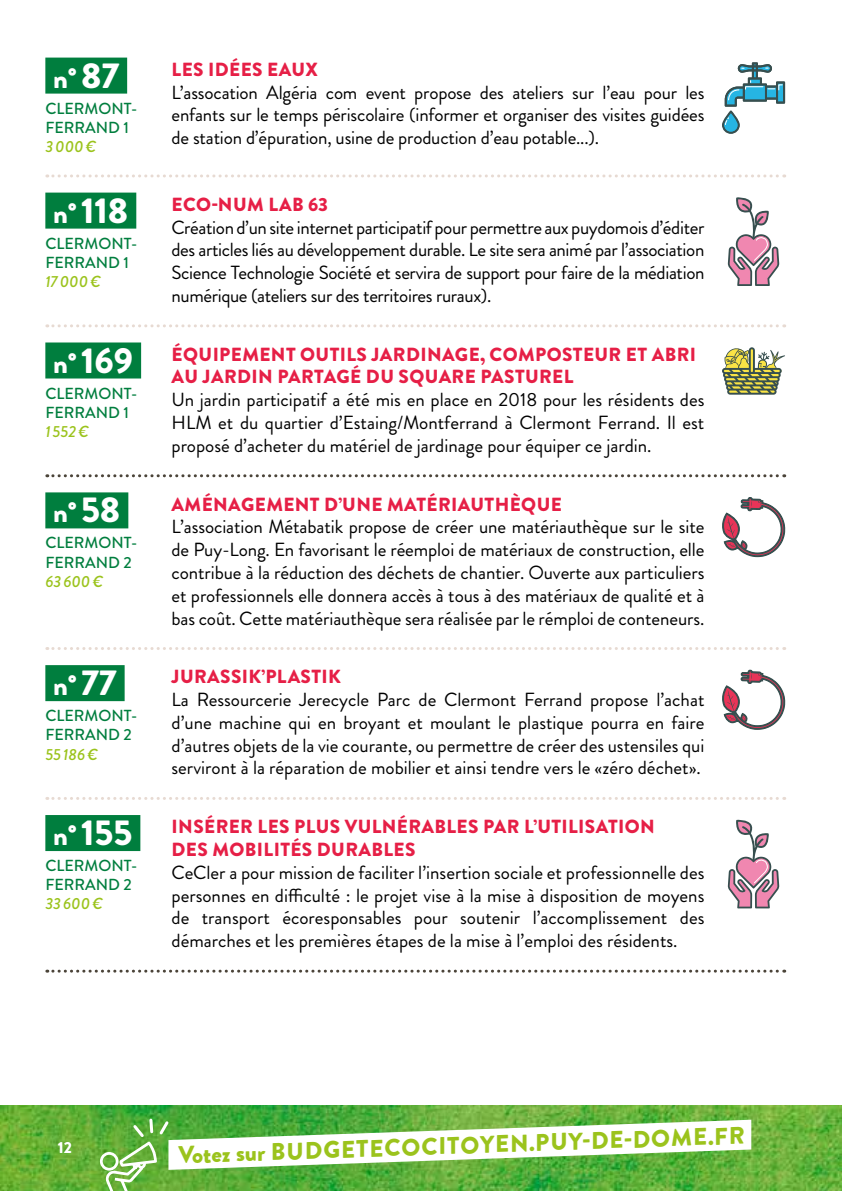
<style>
.page{position:relative;width:842px;height:1191px;background:#fff}
.page>*{position:absolute;margin:0;border:0;box-sizing:border-box;transform-origin:0 0}
.t1{font:900 36px "Brandon Grotesque";color:#fff}
.t2{font:900 28px "Brandon Grotesque";color:#fff}
.t3{font:900 24px "Brandon Grotesque";color:#9bc31c}
.t4{font:19px/22.8px "Brandon Grotesque";letter-spacing:-.005em;color:#000;text-align:justify}
.t5{font:900 19px/22.8px "Brandon Grotesque";letter-spacing:.02em;color:#e61f46}
.t6{font:500 16px/19.2px "Brandon Grotesque";color:#007e3e}
.t7{font:italic 500 16px "Brandon Grotesque";color:#9bc31c}
.t8{font:900 16px "Brandon Grotesque";color:#fff}
.s1{font-size:36px}
.s2{font-size:28px}
</style>
<div class="page">
<img style="left:0;top:1106px;width:842px;height:85px">
<svg style="left:100px;top:1116px;width:651px;height:75px"></svg>
<div style="left:45px;top:58px;width:82px;height:36px;background:#007e3e"></div>
<svg style="left:722px;top:62px;width:63px;height:72px"></svg>
<svg style="left:47px;top:174px;width:738px;height:3px"></svg>
<div style="left:45px;top:193px;width:91px;height:36px;background:#007e3e"></div>
<svg style="left:728px;top:197px;width:51px;height:89px"></svg>
<svg style="left:47px;top:324px;width:738px;height:3px"></svg>
<div style="left:45px;top:342px;width:96px;height:36px;background:#007e3e"></div>
<svg style="left:722px;top:347px;width:63px;height:48px"></svg>
<svg style="left:47px;top:474px;width:738px;height:3px"></svg>
<div style="left:45px;top:492px;width:83px;height:36px;background:#007e3e"></div>
<svg style="left:722px;top:497px;width:63px;height:60px"></svg>
<svg style="left:47px;top:647px;width:738px;height:3px"></svg>
<div style="left:45px;top:665px;width:80px;height:36px;background:#007e3e"></div>
<svg style="left:722px;top:669px;width:63px;height:61px"></svg>
<svg style="left:47px;top:797px;width:738px;height:3px"></svg>
<div style="left:45px;top:815px;width:95px;height:36px;background:#007e3e"></div>
<svg style="left:728px;top:819px;width:51px;height:89px"></svg>
<svg style="left:47px;top:969px;width:738px;height:3px"></svg>
<h2 class="t2" style="left:53px;top:58px;width:67px">n° <span class="s1">87</span></h2>
<p class="t6" style="left:45px;top:99px;width:94px">CLERMONT-<br>FERRAND 1</p>
<p class="t7" style="left:45px;top:135px;width:53px">3000€</p>
<h1 class="t1" style="left:53px;top:185px;width:77px"><span class="s2">n°</span> 118</h1>
<p class="t6" style="left:45px;top:234px;width:94px">CLERMONT-<br>FERRAND 1</p>
<p class="t7" style="left:45px;top:270px;width:57px">17000€</p>
<h1 class="t1" style="left:53px;top:334px;width:81px"><span class="s2">n°</span> 169</h1>
<p class="t6" style="left:45px;top:384px;width:94px">CLERMONT-<br>FERRAND 1</p>
<p class="t7" style="left:45px;top:420px;width:45px">1552€</p>
<h2 class="t2" style="left:53px;top:493px;width:69px">n° <span class="s1">58</span></h2>
<p class="t6" style="left:45px;top:533px;width:94px">CLERMONT-<br>FERRAND 2</p>
<p class="t7" style="left:45px;top:570px;width:59px">63600€</p>
<h2 class="t2" style="left:53px;top:665px;width:65px">n° <span class="s1">77</span></h2>
<p class="t6" style="left:45px;top:706px;width:94px">CLERMONT-<br>FERRAND 2</p>
<p class="t7" style="left:45px;top:743px;width:54px">55 186€</p>
<h1 class="t1" style="left:53px;top:807px;width:81px"><span class="s2">n°</span> 155</h1>
<p class="t6" style="left:45px;top:856px;width:94px">CLERMONT-<br>FERRAND 2</p>
<p class="t7" style="left:45px;top:893px;width:59px">33600€</p>
<p class="t5" style="left:172px;top:58px;width:148px">LES IDÉES EAUX</p>
<p class="t4" style="left:171px;top:81px;width:534px">L’assocation Algéria com event propose des ateliers sur l’eau pour les enfants sur le temps périscolaire (informer et organiser des visites guidées de station d’épuration, usine de production d’eau potable...).</p>
<p class="t5" style="left:172px;top:193px;width:158px">ECO-NUM LAB 63</p>
<p class="t4" style="left:171px;top:216px;width:534px">Création d’un site internet participatif pour permettre aux puydomois d’éditer des articles liés au développement durable. Le site sera animé par l’association Science Technologie Société et servira de support pour faire de la médiation numérique (ateliers sur des territoires ruraux).</p>
<p class="t5" style="left:172px;top:343px;width:526px">ÉQUIPEMENT OUTILS JARDINAGE, COMPOSTEUR ET ABRI<br>AU JARDIN PARTAGÉ DU SQUARE PASTUREL</p>
<p class="t4" style="left:171px;top:388px;width:534px">Un jardin participatif a été mis en place en 2018 pour les résidents des HLM et du quartier d’Estaing/Montferrand à Clermont Ferrand. Il est proposé d’acheter du matériel de jardinage pour équiper ce jardin.</p>
<p class="t5" style="left:172px;top:493px;width:392px">AMÉNAGEMENT D’UNE MATÉRIAUTHÈQUE</p>
<p class="t4" style="left:171px;top:515px;width:534px">L’association Métabatik propose de créer une matériauthèque sur le site de Puy-Long. En favorisant le réemploi de matériaux de construction, elle contribue à la réduction des déchets de chantier. Ouverte aux particuliers et professionnels elle donnera accès à tous à des matériaux de qualité et à bas coût. Cette matériauthèque sera réalisée par le rémploi de conteneurs.</p>
<p class="t5" style="left:172px;top:665px;width:171px">JURASSIK’PLASTIK</p>
<p class="t4" style="left:171px;top:688px;width:534px">La Ressourcerie Jerecycle Parc de Clermont Ferrand propose l’achat d’une machine qui en broyant et moulant le plastique pourra en faire d’autres objets de la vie courante, ou permettre de créer des ustensiles qui serviront à la réparation de mobilier et ainsi tendre vers le «zéro déchet».</p>
<p class="t5" style="left:172px;top:815px;width:485px">INSÉRER LES PLUS VULNÉRABLES PAR L’UTILISATION<br>DES MOBILITÉS DURABLES</p>
<p class="t4" style="left:171px;top:861px;width:534px">CeCler a pour mission de faciliter l’insertion sociale et professionnelle des personnes en difficulté : le projet vise à la mise à disposition de moyens de transport écoresponsables pour soutenir l’accomplissement des démarches et les premières étapes de la mise à l’emploi des résidents.</p>
<p class="t8" style="left:58px;top:1135px;width:16px">12</p>
<p class="t3" style="left:178px;top:1138px;width:568px;rotate:-2deg">Votez sur BUDGETECOCITOYEN.PUY-DE-DOME.FR</p>
</div>
